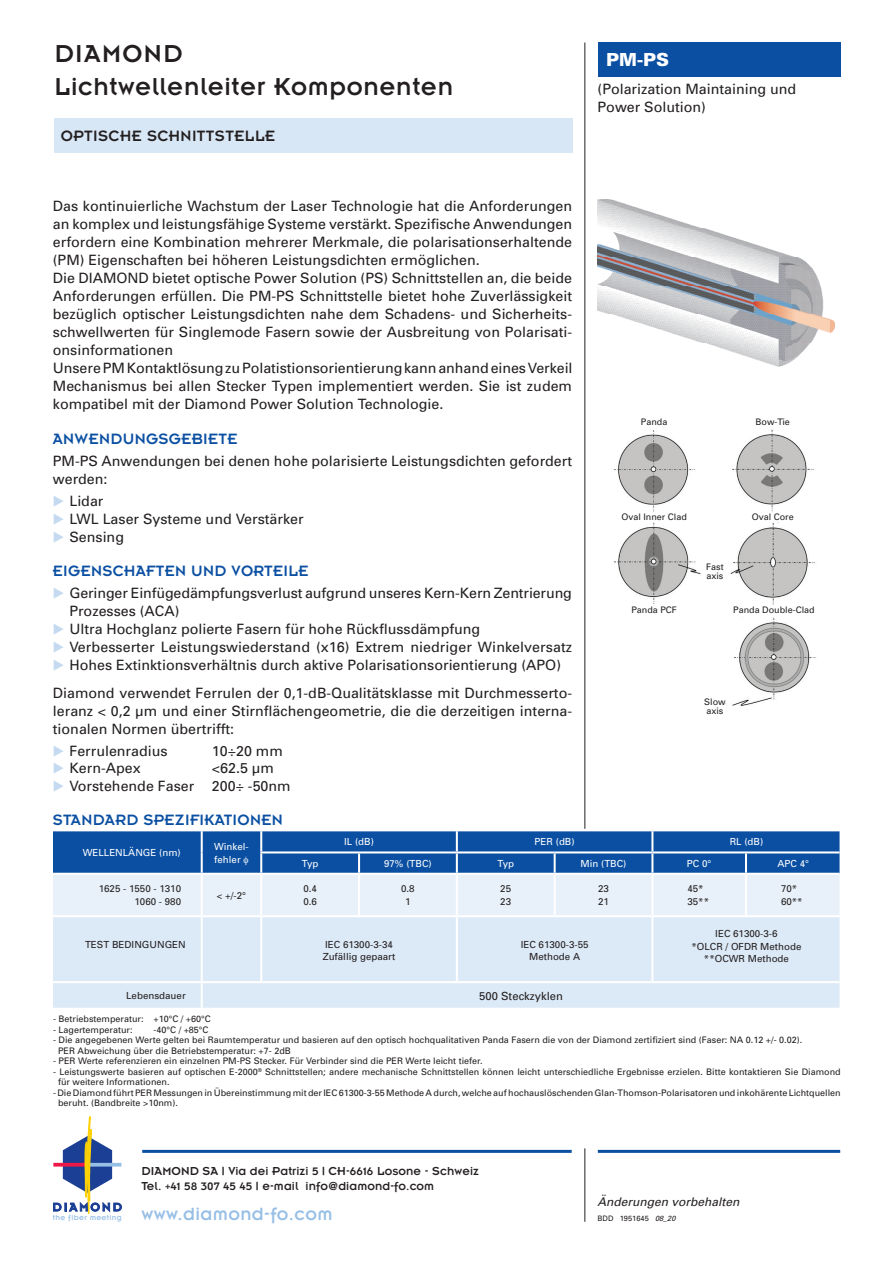
<style>
.page{position:relative;width:893px;height:1263px;background:#fff}
.page>*{position:absolute;margin:0;border:0;box-sizing:border-box;transform-origin:0 0}
.t1{font:27px/33px "Insignia";letter-spacing:.025em;color:#231f20}
.t2{font:19.5px "Insignia";letter-spacing:.02em;color:#97bfe6}
.t3{font:900 18px "Univers";color:#fff}
.t4{font:16.5px "Insignia";letter-spacing:.02em;color:#0a4fa2}
.t5{font:16.5px "Insignia";letter-spacing:.025em;color:#231f20}
.t6{font:14.25px/18px "Univers";color:#231f20}
.t7{font:12.75px/15.9px "Insignia";letter-spacing:.01em;color:#231f20}
.t8{font:italic 12px "Univers";color:#231f20}
.t9{font:11.25px "Univers";color:#231f20}
.t10{font:9.75px/12.8px "Univers";color:#231f20}
.t11{font:9.75px/13.5px "Univers";color:#fff}
.t12{font:9px/10.5px "Univers";color:#231f20}
.t13{font:8.1px "Insignia A";letter-spacing:.035em;color:#97bfe6}
.t14{font:7.5px "Univers";color:#231f20}
.s1{font-size:12px}
.s2{font-size:9px}
.s3{font-style:italic}
</style>
<div class="page">
<div style="left:54px;top:119px;width:519px;height:34px;background:#d8e7f5"></div>
<div style="left:598px;top:42px;width:242px;height:34px;background:#0a4fa2"></div>
<hr style="left:142px;top:1150px;width:430px;height:3px;background:#0a4fa2">
<hr style="left:598px;top:1150px;width:242px;height:3px;background:#0a4fa2">
<svg style="left:53px;top:1116px;width:69px;height:98px"></svg>
<hr style="left:584px;top:1148px;width:1px;height:74px;background:#231f20">
<img style="left:613px;top:428px;width:203px;height:278px">
<img style="left:597px;top:200px;width:237px;height:166px">
<div style="left:54px;top:917px;width:786px;height:91px;background:#dce9f6"></div>
<hr style="left:201px;top:917px;width:2px;height:64px;background:#fff">
<hr style="left:260px;top:917px;width:2px;height:64px;background:#fff">
<hr style="left:456px;top:917px;width:2px;height:64px;background:#fff">
<hr style="left:651px;top:917px;width:2px;height:64px;background:#fff">
<hr style="left:53px;top:981px;width:149px;height:2px;background:#fff">
<hr style="left:202px;top:981px;width:59px;height:2px;background:#fff">
<hr style="left:201px;top:983px;width:2px;height:25px;background:#fff">
<hr style="left:261px;top:981px;width:98px;height:2px;background:#fff">
<hr style="left:359px;top:981px;width:98px;height:2px;background:#fff">
<hr style="left:457px;top:981px;width:98px;height:2px;background:#fff">
<hr style="left:555px;top:981px;width:97px;height:2px;background:#fff">
<hr style="left:652px;top:981px;width:94px;height:2px;background:#fff">
<hr style="left:746px;top:981px;width:94px;height:2px;background:#fff">
<hr style="left:584px;top:42px;width:1px;height:787px;background:#231f20">
<svg style="left:53px;top:831px;width:787px;height:84px;background:#81a6d0"></svg>
<h1 class="t1" style="left:54px;top:37px;width:400px">DIAMOND<br>Lichtwellenleiter Komponenten</h1>
<p class="t5" style="left:61px;top:128px;width:216px">OPTISCHE SCHNITTSTELLE</p>
<p class="t6" style="left:53px;top:197px;width:521px">Das kontinuierliche Wachstum der Laser Technologie hat die Anforderungen an komplex und leistungsfähige Systeme verstärkt. Spezifische Anwendungen erfordern eine Kombination mehrerer Merkmale, die polarisationserhaltende (PM) Eigenschaften bei höheren Leistungsdichten ermöglichen.<br>Die DIAMOND bietet optische Power Solution (PS) Schnittstellen an, die beide Anforderungen erfüllen. Die PM-PS Schnittstelle bietet hohe Zuverlässigkeit bezüglich optischer Leistungsdichten nahe dem Schadens- und Sicherheits&shy;schwellwerten für Singlemode Fasern sowie der Ausbreitung von Polarisati&shy;onsinformationen<br>Unsere PM Kontaktlösung zu Polatistionsorientierung kann anhand eines Verkeil Mechanismus bei allen Stecker Typen implementiert werden. Sie ist zudem kompatibel mit der Diamond Power Solution Technologie.</p>
<p class="t4" style="left:53px;top:430px;width:186px">ANWENDUNGSGEBIETE</p>
<p class="t6" style="left:53px;top:452px;width:521px">PM-PS Anwendungen bei denen hohe polarisierte Leistungsdichten gefordert werden:</p>
<p class="t6" style="left:69px;top:492px;width:236px">Lidar<br>LWL Laser Systeme und Verstärker<br>Sensing</p>
<p class="t4" style="left:53px;top:562px;width:257px">EIGENSCHAFTEN UND VORTEILE</p>
<p class="t6" style="left:69px;top:584px;width:504px">Geringer Einfügedämpfungsverlust aufgrund unseres Kern-Kern Zentrierung Prozesses (ACA)<br>Ultra Hochglanz polierte Fasern für hohe Rückflussdämpfung<br>Verbesserter Leistungswiederstand (x16) Extrem niedriger Winkelversatz Hohes Extinktionsverhältnis durch aktive Polarisationsorientierung (APO)</p>
<p class="t6" style="left:53px;top:684px;width:521px;text-align:justify">Diamond verwendet Ferrulen der 0,1-dB-Qualitätsklasse mit Durchmesserto&shy;leranz &lt; 0,2 μm und einer Stirnflächengeometrie, die die derzeitigen interna&shy;tionalen Normen übertrifft:</p>
<p class="t6" style="left:69px;top:741px;width:100px">Ferrulenradius</p>
<p class="t6" style="left:212px;top:741px;width:72px">10÷20 mm</p>
<p class="t6" style="left:69px;top:759px;width:73px">Kern-Apex</p>
<p class="t6" style="left:69px;top:759px;width:223px;text-indent:143px">&lt;62.5 μm<br>Vorstehende Faser 200÷ -50nm</p>
<p class="t4" style="left:53px;top:811px;width:231px">STANDARD SPEZIFIKATIONEN</p>
<p class="t3" style="left:606px;top:48px;width:64px">PM-PS</p>
<p class="t6" style="left:598px;top:80px;width:200px">(Polarization Maintaining und<br>Power Solution)</p>
<p class="t12" style="left:641px;top:417px;width:28px">Panda</p>
<p class="t12" style="left:756px;top:417px;width:36px">Bow-Tie</p>
<p class="t12" style="left:621px;top:511px;width:67px">Oval Inner Clad</p>
<p class="t12" style="left:752px;top:511px;width:44px">Oval Core</p>
<p class="t12" style="left:706px;top:562px;width:19px;line-height:9px">Fast axis</p>
<p class="t12" style="left:631px;top:604px;width:47px">Panda PCF</p>
<p class="t12" style="left:733px;top:604px;width:83px">Panda Double-Clad</p>
<p class="t12" style="left:704px;top:697px;width:23px;line-height:9px">Slow axis</p>
<p class="t11" style="left:83px;top:846px;width:100px">WELLENLÄNGE (nm)</p>
<p class="t11" style="left:214px;top:839px;width:36px">Winkel&shy;fehler</p>
<p class="t11" style="left:344px;top:835px;width:31px">IL (dB)</p>
<p class="t11" style="left:535px;top:835px;width:42px">PER (dB)</p>
<p class="t11" style="left:730px;top:835px;width:35px">RL (dB)</p>
<p class="t11" style="left:302px;top:856px;width:18px">Typ</p>
<p class="t11" style="left:384px;top:856px;width:49px">97% (TBC)</p>
<p class="t11" style="left:497px;top:856px;width:18px">Typ</p>
<p class="t11" style="left:580px;top:856px;width:48px">Min (TBC)</p>
<p class="t11" style="left:687px;top:856px;width:26px">PC 0°</p>
<p class="t11" style="left:777px;top:856px;width:33px">APC 4°</p>
<p class="t10" style="left:99px;top:882px;width:84px;text-align:right">1625 - 1550 - 1310<br>1060 - 980</p>
<p class="t10" style="left:217px;top:889px;width:31px">&lt; +/-2°</p>
<p class="t10" style="left:303px;top:882px;width:15px">0.4<br>0.6</p>
<p class="t10" style="left:401px;top:882px;width:15px;text-align:center">0.8<br>1</p>
<p class="t10" style="left:500px;top:882px;width:12px">25<br>23</p>
<p class="t10" style="left:598px;top:882px;width:12px">23<br>21</p>
<p class="t10" style="left:687px;top:882px;width:23px">45*<br>35**</p>
<p class="t10" style="left:781px;top:882px;width:23px">70*<br>60**</p>
<p class="t10" style="left:85px;top:937px;width:102px">TEST BEDINGUNGEN</p>
<p class="t10" style="left:323px;top:937px;width:74px">IEC 61300-3-34<br>Zufällig gepaart</p>
<p class="t10" style="left:521px;top:937px;width:69px;text-align:center">IEC 61300-3-55<br>Methode A</p>
<p class="t10" style="left:691px;top:927px;width:111px;text-align:center">IEC 61300-3-6<br>*OLCR / OFDR Methode **OCWR Methode</p>
<p class="t10" style="left:126px;top:988px;width:61px">Lebensdauer</p>
<p class="t9" style="left:479px;top:989px;width:85px">500 Steckzyklen</p>
<p class="t12" style="left:53px;top:1014px;width:159px">- Betriebstemperatur: +10°C / +60°C</p>
<p class="t12" style="left:53px;top:1024px;width:81px">- Lagertemperatur:</p>
<p class="t12" style="left:154px;top:1024px;width:56px">-40°C / +85°C</p>
<p class="t12" style="left:58px;top:1035px;width:746px;text-indent:-5px">- Die angegebenen Werte gelten bei Raumtemperatur und basieren auf den optisch hochqualitativen Panda Fasern die von der Diamond zertifiziert sind (Faser: NA 0.12 +/- 0.02).<br>PER Abweichung über die Betriebstemperatur: +7- 2dB</p>
<p class="t12" style="left:53px;top:1056px;width:431px">- PER Werte referenzieren ein einzelnen PM-PS Stecker. Für Verbinder sind die PER Werte leicht tiefer.</p>
<p class="t12" style="left:58px;top:1066px;width:784px;text-indent:-5px">- Leistungswerte basieren auf optischen E-2000<sup>®</sup> Schnittstellen; andere mechanische Schnittstellen können leicht unterschiedliche Ergebnisse erzielen. Bitte kontaktieren Sie Diamond für weitere Informationen.</p>
<p class="t12" style="left:58px;top:1087px;width:784px;text-indent:-5px">- Die Diamond führt PER Messungen in Übereinstimmung mit der IEC 61300-3-55 Methode A durch, welche auf hochauslöschenden Glan-Thomson-Polarisatoren und inkohärente Lichtquellen beruht. (Bandbreite &gt;10nm).</p>
<p class="t7" style="left:142px;top:1162px;width:339px">DIAMOND SA | Via dei Patrizi <span class="s1">5</span> | CH-<span class="s1">6616</span> Losone - Schweiz<br>Tel. <span class="s2">+</span><span class="s1">41 58 307 45 45</span> | e-mail info@diamond-fo.com</p>
<p class="t13" style="left:53px;top:1213px;width:70px">the fiber meeting</p>
<h2 class="t2" style="left:142px;top:1204px;width:192px">www.diamond-fo.com</h2>
<p class="t8" style="left:598px;top:1194px;width:144px">Änderungen vorbehalten</p>
<p class="t14" style="left:598px;top:1213px;width:79px">BDD 1951645 <span class="s3">08_20</span></p>
</div>
